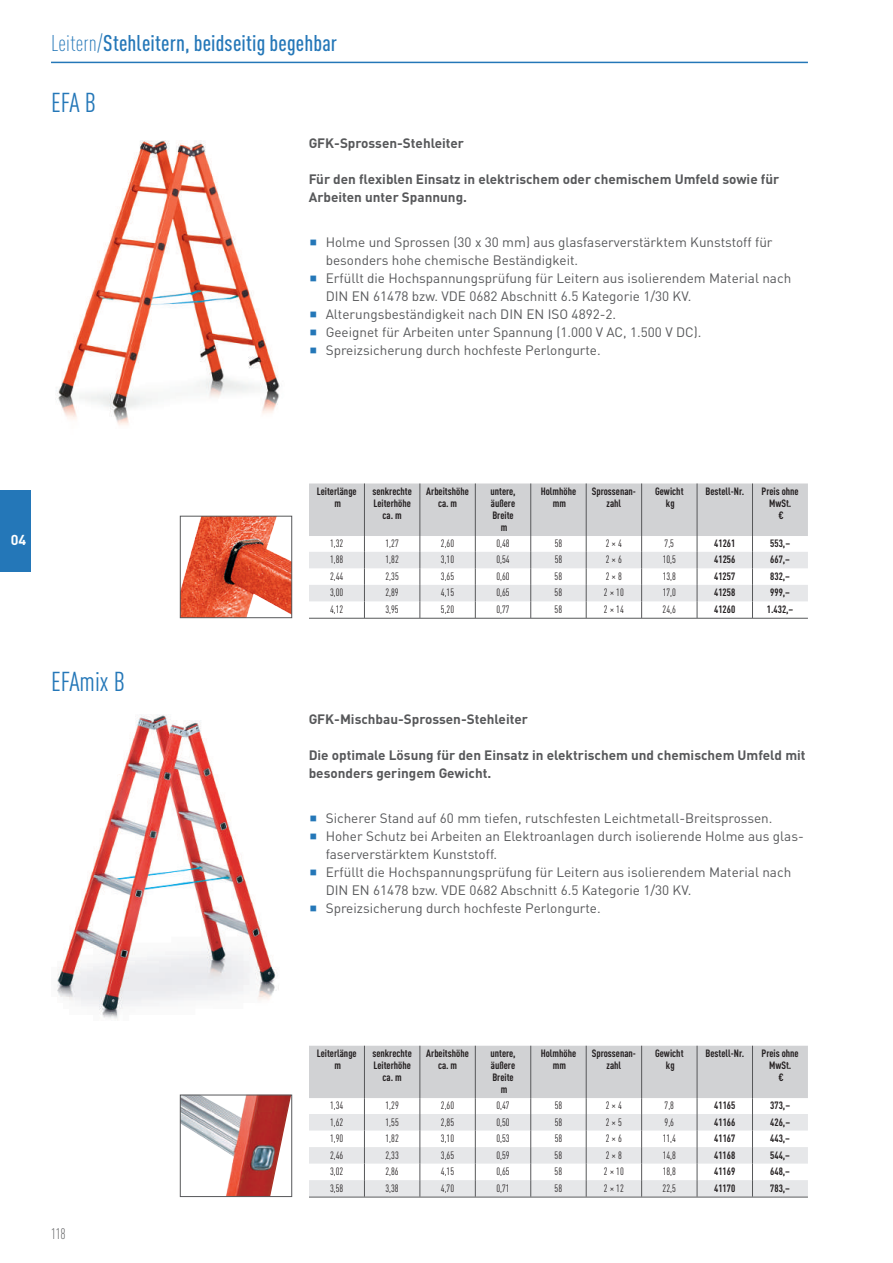
<style>
.page{position:relative;width:893px;height:1263px;background:#fff}
.page>*{position:absolute;margin:0;border:0;box-sizing:border-box;transform-origin:0 0}
.t1{font:condensed 27px "DIN Pro";color:#2477b8}
.t2{font:500 condensed 22.5px "DIN Pro";letter-spacing:.01em;color:#2477b8}
.t3{font:300 condensed 15px "DIN Pro";color:#57585a}
.t4{font:700 14.25px "DIN Pro";color:#fff}
.t5{font:13.5px/18px "DIN Pro";color:#57585a}
.t6{font:700 13.5px/18px "DIN Pro";color:#57585a}
.t7{font:700 condensed 10.5px/12px "DIN Pro";color:#231f20;text-align:center}
.t8{font:condensed 10.5px "DIN Pro";color:#231f20}
.s1{font-weight:300}
</style>
<div class="page">
<hr style="left:51px;top:62px;width:757px;height:1px;background:#2477b8">
<div style="left:0;top:490px;width:31px;height:81px;background:#2477b8"></div>
<img style="left:56px;top:140px;width:224px;height:285px">
<svg style="left:309px;top:483px;width:499px;height:135px"></svg>
<hr style="left:309px;top:618px;width:499px;height:1px;background:#57585a">
<img style="left:182px;top:518px;width:108px;height:98px">
<div style="left:180px;top:516px;width:112px;height:102px;border:1px solid #57585a"></div>
<img style="left:57px;top:714px;width:222px;height:305px">
<svg style="left:309px;top:1046px;width:499px;height:151px"></svg>
<hr style="left:309px;top:1197px;width:499px;height:1px;background:#57585a">
<img style="left:182px;top:1097px;width:108px;height:98px">
<div style="left:180px;top:1095px;width:112px;height:102px;border:1px solid #57585a"></div>
<h2 class="t2" style="left:51px;top:26px;width:287px"><span class="s1">Leitern/</span>Stehleitern, beidseitig begehbar</h2>
<h1 class="t1" style="left:51px;top:87px;width:47px">EFA B</h1>
<p class="t6" style="left:309px;top:134px;width:157px">GFK-Sprossen-Stehleiter</p>
<p class="t6" style="left:309px;top:170px;width:472px">Für den flexiblen Einsatz in elektrischem oder chemischem Umfeld sowie für<br>Arbeiten unter Spannung.</p>
<p class="t5" style="left:326px;top:233px;width:467px">Holme und Sprossen (30 x 30 mm) aus glasfaserverstärktem Kunststoff für besonders hohe chemische Beständigkeit.<br>Erfüllt die Hochspannungsprüfung für Leitern aus isolierendem Material nach DIN EN 61478 bzw. VDE 0682 Abschnitt 6.5 Kategorie 1/30 KV.<br>Alterungsbeständigkeit nach DIN EN ISO 4892-2.<br>Geeignet für Arbeiten unter Spannung (1.000 V AC, 1.500 V DC).<br>Spreizsicherung durch hochfeste Perlongurte.</p>
<p class="t4" style="left:11px;top:530px;width:17px">04</p>
<h1 class="t1" style="left:51px;top:665px;width:76px">EFAmix B</h1>
<p class="t7" style="left:317px;top:485px;width:42px">Leiterlänge m</p>
<p class="t7" style="left:372px;top:485px;width:41px">senkrechte<br>Leiterhöhe ca. m</p>
<p class="t7" style="left:426px;top:485px;width:44px">Arbeitshöhe ca. m</p>
<p class="t7" style="left:490px;top:485px;width:27px">untere, äußere<br>Breite m</p>
<p class="t7" style="left:541px;top:485px;width:37px">Holmhöhe mm</p>
<p class="t7" style="left:592px;top:485px;width:46px">Sprossenan&shy;zahl</p>
<p class="t7" style="left:655px;top:485px;width:30px">Gewicht kg</p>
<p class="t7" style="left:705px;top:485px;width:40px">Bestell-Nr.</p>
<p class="t7" style="left:762px;top:485px;width:39px">Preis ohne<br>MwSt.<br>€</p>
<p class="t8" style="left:330px;top:537px;width:15px">1,32</p>
<p class="t8" style="left:385px;top:537px;width:15px">1,27</p>
<p class="t8" style="left:441px;top:537px;width:15px">2,60</p>
<p class="t8" style="left:496px;top:537px;width:15px">0,48</p>
<p class="t8" style="left:555px;top:537px;width:9px">58</p>
<p class="t8" style="left:606px;top:537px;width:18px">2 × 4</p>
<p class="t8" style="left:665px;top:537px;width:11px">7,5</p>
<p class="t7" style="left:714px;top:537px;width:23px">41261</p>
<p class="t7" style="left:770px;top:537px;width:21px">553,–</p>
<p class="t8" style="left:330px;top:553px;width:15px">1,88</p>
<p class="t8" style="left:385px;top:553px;width:15px">1,82</p>
<p class="t8" style="left:441px;top:553px;width:15px">3,10</p>
<p class="t8" style="left:496px;top:553px;width:15px">0,54</p>
<p class="t8" style="left:555px;top:553px;width:9px">58</p>
<p class="t8" style="left:606px;top:553px;width:18px">2 × 6</p>
<p class="t8" style="left:663px;top:553px;width:15px">10,5</p>
<p class="t7" style="left:714px;top:553px;width:23px">41256</p>
<p class="t7" style="left:770px;top:553px;width:21px">667,–</p>
<p class="t8" style="left:330px;top:570px;width:15px">2,44</p>
<p class="t8" style="left:385px;top:570px;width:15px">2,35</p>
<p class="t8" style="left:441px;top:570px;width:15px">3,65</p>
<p class="t8" style="left:496px;top:570px;width:15px">0,60</p>
<p class="t8" style="left:555px;top:570px;width:9px">58</p>
<p class="t8" style="left:606px;top:570px;width:18px">2 × 8</p>
<p class="t8" style="left:663px;top:570px;width:15px">13,8</p>
<p class="t7" style="left:714px;top:570px;width:23px">41257</p>
<p class="t7" style="left:770px;top:570px;width:21px">832,–</p>
<p class="t8" style="left:330px;top:587px;width:15px">3,00</p>
<p class="t8" style="left:385px;top:587px;width:15px">2,89</p>
<p class="t8" style="left:441px;top:587px;width:15px">4,15</p>
<p class="t8" style="left:496px;top:587px;width:15px">0,65</p>
<p class="t8" style="left:555px;top:587px;width:9px">58</p>
<p class="t8" style="left:604px;top:587px;width:21px">2 × 10</p>
<p class="t8" style="left:663px;top:587px;width:15px">17,0</p>
<p class="t7" style="left:714px;top:586px;width:23px">41258</p>
<p class="t7" style="left:770px;top:586px;width:21px">999,–</p>
<p class="t8" style="left:330px;top:603px;width:15px">4,12</p>
<p class="t8" style="left:385px;top:603px;width:15px">3,95</p>
<p class="t8" style="left:441px;top:603px;width:15px">5,20</p>
<p class="t8" style="left:496px;top:603px;width:15px">0,77</p>
<p class="t8" style="left:555px;top:603px;width:9px">58</p>
<p class="t8" style="left:604px;top:603px;width:21px">2 × 14</p>
<p class="t8" style="left:663px;top:603px;width:15px">24,6</p>
<p class="t7" style="left:714px;top:603px;width:23px">41260</p>
<p class="t7" style="left:767px;top:603px;width:28px">1.432,–</p>
<p class="t6" style="left:309px;top:710px;width:221px">GFK-Mischbau-Sprossen-Stehleiter</p>
<p class="t6" style="left:309px;top:746px;width:498px">Die optimale Lösung für den Einsatz in elektrischem und chemischem Umfeld mit besonders geringem Gewicht.</p>
<p class="t5" style="left:326px;top:809px;width:480px">Sicherer Stand auf 60 mm tiefen, rutschfesten Leichtmetall-Breitsprossen.<br>Hoher Schutz bei Arbeiten an Elektroanlagen durch isolierende Holme aus glas&shy;faserverstärktem Kunststoff.<br>Erfüllt die Hochspannungsprüfung für Leitern aus isolierendem Material nach DIN EN 61478 bzw. VDE 0682 Abschnitt 6.5 Kategorie 1/30 KV.<br>Spreizsicherung durch hochfeste Perlongurte.</p>
<p class="t3" style="left:51px;top:1223px;width:16px">118</p>
<p class="t7" style="left:317px;top:1047px;width:42px">Leiterlänge m</p>
<p class="t7" style="left:372px;top:1047px;width:41px">senkrechte<br>Leiterhöhe ca. m</p>
<p class="t7" style="left:426px;top:1047px;width:44px">Arbeitshöhe ca. m</p>
<p class="t7" style="left:490px;top:1047px;width:27px">untere, äußere<br>Breite m</p>
<p class="t7" style="left:541px;top:1047px;width:37px">Holmhöhe mm</p>
<p class="t7" style="left:592px;top:1047px;width:46px">Sprossenan&shy;zahl</p>
<p class="t7" style="left:655px;top:1047px;width:30px">Gewicht kg</p>
<p class="t7" style="left:705px;top:1047px;width:40px">Bestell-Nr.</p>
<p class="t7" style="left:762px;top:1047px;width:39px">Preis ohne<br>MwSt.<br>€</p>
<p class="t8" style="left:330px;top:1099px;width:15px">1,34</p>
<p class="t8" style="left:385px;top:1099px;width:15px">1,29</p>
<p class="t8" style="left:441px;top:1099px;width:15px">2,60</p>
<p class="t8" style="left:496px;top:1099px;width:15px">0,47</p>
<p class="t8" style="left:555px;top:1099px;width:9px">58</p>
<p class="t8" style="left:606px;top:1099px;width:18px">2 × 4</p>
<p class="t8" style="left:665px;top:1099px;width:11px">7,8</p>
<p class="t7" style="left:714px;top:1099px;width:23px">41165</p>
<p class="t7" style="left:770px;top:1099px;width:21px">373,–</p>
<p class="t8" style="left:330px;top:1116px;width:15px">1,62</p>
<p class="t8" style="left:385px;top:1116px;width:15px">1,55</p>
<p class="t8" style="left:441px;top:1116px;width:15px">2,85</p>
<p class="t8" style="left:496px;top:1116px;width:15px">0,50</p>
<p class="t8" style="left:555px;top:1116px;width:9px">58</p>
<p class="t8" style="left:606px;top:1116px;width:18px">2 × 5</p>
<p class="t8" style="left:665px;top:1116px;width:11px">9,6</p>
<p class="t7" style="left:714px;top:1116px;width:23px">41166</p>
<p class="t7" style="left:770px;top:1116px;width:21px">426,–</p>
<p class="t8" style="left:330px;top:1132px;width:15px">1,90</p>
<p class="t8" style="left:385px;top:1132px;width:15px">1,82</p>
<p class="t8" style="left:441px;top:1132px;width:15px">3,10</p>
<p class="t8" style="left:496px;top:1132px;width:15px">0,53</p>
<p class="t8" style="left:555px;top:1132px;width:9px">58</p>
<p class="t8" style="left:606px;top:1132px;width:18px">2 × 6</p>
<p class="t8" style="left:663px;top:1132px;width:15px">11,4</p>
<p class="t7" style="left:714px;top:1132px;width:23px">41167</p>
<p class="t7" style="left:770px;top:1132px;width:21px">443,–</p>
<p class="t8" style="left:330px;top:1149px;width:15px">2,46</p>
<p class="t8" style="left:385px;top:1149px;width:15px">2,33</p>
<p class="t8" style="left:441px;top:1149px;width:15px">3,65</p>
<p class="t8" style="left:496px;top:1149px;width:15px">0,59</p>
<p class="t8" style="left:555px;top:1149px;width:9px">58</p>
<p class="t8" style="left:606px;top:1149px;width:18px">2 × 8</p>
<p class="t8" style="left:663px;top:1149px;width:15px">14,8</p>
<p class="t7" style="left:714px;top:1149px;width:23px">41168</p>
<p class="t7" style="left:770px;top:1149px;width:21px">544,–</p>
<p class="t8" style="left:330px;top:1165px;width:15px">3,02</p>
<p class="t8" style="left:385px;top:1165px;width:15px">2,86</p>
<p class="t8" style="left:441px;top:1165px;width:15px">4,15</p>
<p class="t8" style="left:496px;top:1165px;width:15px">0,65</p>
<p class="t8" style="left:555px;top:1165px;width:9px">58</p>
<p class="t8" style="left:604px;top:1165px;width:21px">2 × 10</p>
<p class="t8" style="left:663px;top:1165px;width:15px">18,8</p>
<p class="t7" style="left:714px;top:1165px;width:23px">41169</p>
<p class="t7" style="left:770px;top:1165px;width:21px">648,–</p>
<p class="t8" style="left:330px;top:1182px;width:15px">3,58</p>
<p class="t8" style="left:385px;top:1182px;width:15px">3,38</p>
<p class="t8" style="left:441px;top:1182px;width:15px">4,70</p>
<p class="t8" style="left:496px;top:1182px;width:15px">0,71</p>
<p class="t8" style="left:555px;top:1182px;width:9px">58</p>
<p class="t8" style="left:604px;top:1182px;width:21px">2 × 12</p>
<p class="t8" style="left:663px;top:1182px;width:15px">22,5</p>
<p class="t7" style="left:714px;top:1182px;width:23px">41170</p>
<p class="t7" style="left:770px;top:1182px;width:21px">783,–</p>
</div>
